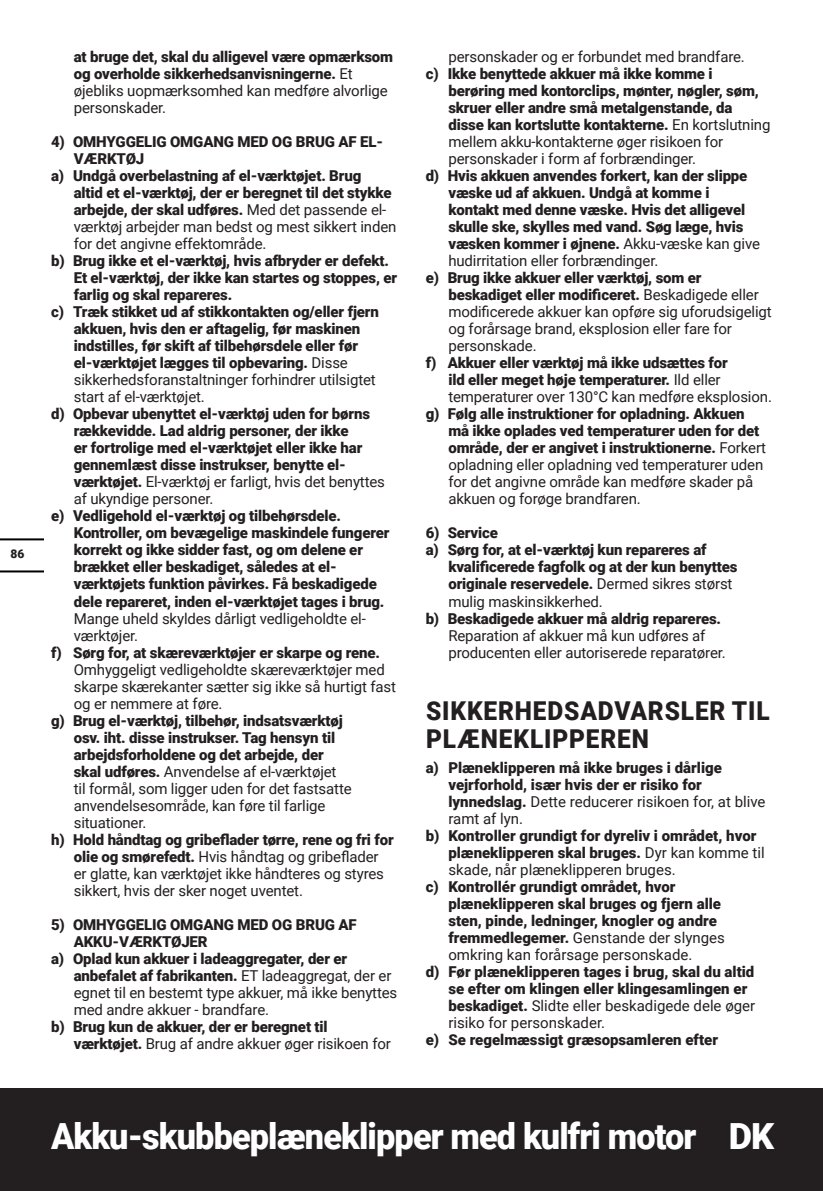
<style>
.page{position:relative;width:823px;height:1191px;background:#fff}
.page>*{position:absolute;margin:0;border:0;box-sizing:border-box;transform-origin:0 0}
.t1{font:900 36px "Roboto";letter-spacing:-.025em;color:#fff;scale:.95 1}
.t2{font:900 26px/28px "Roboto";letter-spacing:.035em;color:#231f20;scale:.94 1}
.t3{font:900 15px/17px "Roboto";letter-spacing:-.01em;color:#231f20}
.t4{font:15px/17px "Roboto";letter-spacing:-.01em;color:#231f20}
.t5{font:900 12px "Roboto";color:#231f20}
.s1{font-weight:400}
.s2{font-weight:900}
</style>
<div class="page">
<div style="left:0;top:1089px;width:822px;height:102px;background:#231f20"></div>
<hr style="left:0;top:570px;width:43px;height:2px;background:#000">
<hr style="left:0;top:538px;width:43px;height:2px;background:#000">
<p class="t5" style="left:11px;top:545px;width:15px">86</p>
<p class="t3" style="left:74px;top:48px;width:321px">at bruge det, skal du alligevel være opmærksom og overholde sikkerhedsanvisningerne. <span class="s1">Et øjebliks uopmærksomhed kan medføre alvorlige personskader.</span></p>
<p class="t3" style="left:74px;top:133px;width:311px;text-indent:-23px">4) OMHYGGELIG OMGANG MED OG BRUG AF EL-<br>VÆRKTØJ</p>
<p class="t3" style="left:74px;top:167px;width:324px;text-indent:-23px">a) Undgå overbelastning af el-værktøjet. Brug<br>altid et el-værktøj, der er beregnet til det stykke arbejde, der skal udføres. <span class="s1">Med det passende el&shy;værktøj arbejder man bedst og mest sikkert inden for det angivne effektområde.</span></p>
<p class="t3" style="left:74px;top:252px;width:325px;text-indent:-23px">b) Brug ikke et el-værktøj, hvis afbryder er defekt.<br>Et el-værktøj, der ikke kan startes og stoppes, er farlig og skal repareres.</p>
<p class="t3" style="left:74px;top:303px;width:306px;text-indent:-23px">c) Træk stikket ud af stikkontakten og/eller fjern akkuen, hvis den er aftagelig, før maskinen indstilles, før skift af tilbehørsdele eller før el-værktøjet lægges til opbevaring. <span class="s1">Disse sikkerhedsforanstaltninger forhindrer utilsigtet start af el-værktøjet.</span></p>
<p class="t3" style="left:74px;top:405px;width:312px;text-indent:-23px">d) Opbevar ubenyttet el-værktøj uden for børns rækkevidde. Lad aldrig personer, der ikke<br>er fortrolige med el-værktøjet eller ikke har gennemlæst disse instrukser, benytte el&shy;værktøjet. <span class="s1">El-værktøj er farligt, hvis det benyttes af ukyndige personer.</span></p>
<p class="t3" style="left:74px;top:507px;width:317px;text-indent:-23px">e) Vedligehold el-værktøj og tilbehørsdele.<br>Kontroller, om bevægelige maskindele fungerer korrekt og ikke sidder fast, og om delene er brækket eller beskadiget, således at el&shy;værktøjets funktion påvirkes. Få beskadigede dele repareret, inden el-værktøjet tages i brug.<br><span class="s1">Mange uheld skyldes dårligt vedligeholdte el&shy;værktøjer.</span></p>
<p class="t4" style="left:74px;top:643px;width:323px;text-indent:-23px"><span class="s2">f) Sørg for, at skæreværktøjer er skarpe og rene.<br></span>Omhyggeligt vedligeholdte skæreværktøjer med skarpe skærekanter sætter sig ikke så hurtigt fast og er nemmere at føre.</p>
<p class="t3" style="left:74px;top:711px;width:279px;text-indent:-23px">g) Brug el-værktøj, tilbehør, indsatsværktøj osv. iht. disse instrukser. Tag hensyn til arbejdsforholdene og det arbejde, der skal udføres. <span class="s1">Anvendelse af el-værktøjet til formål, som ligger uden for det fastsatte anvendelsesområde, kan føre til farlige situationer.</span></p>
<p class="t4" style="left:74px;top:830px;width:321px;text-indent:-23px"><span class="s2">h) Hold håndtag og gribeflader tørre, rene og fri for olie og smørefedt.</span> Hvis håndtag og gribeflader er glatte, kan værktøjet ikke håndteres og styres sikkert, hvis der sker noget uventet.</p>
<p class="t3" style="left:74px;top:915px;width:284px;text-indent:-23px">5) OMHYGGELIG OMGANG MED OG BRUG AF<br>AKKU-VÆRKTØJER</p>
<p class="t4" style="left:74px;top:949px;width:325px;text-indent:-23px"><span class="s2">a) Oplad kun akkuer i ladeaggregater, der er anbefalet af fabrikanten.</span> ET ladeaggregat, der er egnet til en bestemt type akkuer, må ikke benyttes med andre akkuer - brandfare.</p>
<p class="t3" style="left:74px;top:1017px;width:318px;text-indent:-23px">b) Brug kun de akkuer, der er beregnet til værktøjet. <span class="s1">Brug af andre akkuer øger risikoen for</span></p>
<p class="t4" style="left:448px;top:48px;width:298px">personskader og er forbundet med brandfare.</p>
<p class="t3" style="left:448px;top:65px;width:323px;text-indent:-23px">c) Ikke benyttede akkuer må ikke komme i berøring med kontorclips, mønter, nøgler, søm, skruer eller andre små metalgenstande, da disse kan kortslutte kontakterne. <span class="s1">En kortslutning mellem akku-kontakterne øger risikoen for personskader i form af forbrændinger.</span></p>
<p class="t3" style="left:448px;top:167px;width:313px;text-indent:-23px">d) Hvis akkuen anvendes forkert, kan der slippe væske ud af akkuen. Undgå at komme i kontakt med denne væske. Hvis det alligevel skulle ske, skylles med vand. Søg læge, hvis væsken kommer i øjnene. <span class="s1">Akku-væske kan give hudirritation eller forbrændinger.</span></p>
<p class="t4" style="left:448px;top:269px;width:324px;text-indent:-23px"><span class="s2">e) Brug ikke akkuer eller værktøj, som er beskadiget eller modificeret.</span> Beskadigede eller modificerede akkuer kan opføre sig uforudsigeligt og forårsage brand, eksplosion eller fare for personskade.</p>
<p class="t3" style="left:448px;top:354px;width:325px;text-indent:-23px">f) Akkuer eller værktøj må ikke udsættes for<br>ild eller meget høje temperaturer. <span class="s1">Ild eller temperaturer over 130°C kan medføre eksplosion.</span></p>
<p class="t3" style="left:448px;top:405px;width:319px;text-indent:-23px">g) Følg alle instruktioner for opladning. Akkuen må ikke oplades ved temperaturer uden for det område, der er angivet i instruktionerne. <span class="s1">Forkert opladning eller opladning ved temperaturer uden for det angivne område kan medføre skader på akkuen og forøge brandfaren.</span></p>
<p class="t3" style="left:425px;top:524px;width:74px">6) Service</p>
<p class="t3" style="left:448px;top:541px;width:290px;text-indent:-23px">a) Sørg for, at el-værktøj kun repareres af kvalificerede fagfolk og at der kun benyttes originale reservedele. <span class="s1">Dermed sikres størst mulig maskinsikkerhed.</span></p>
<p class="t4" style="left:448px;top:609px;width:279px;text-indent:-23px"><span class="s2">b) Beskadigede akkuer må aldrig repareres.<br></span>Reparation af akkuer må kun udføres af producenten eller autoriserede reparatører.</p>
<p class="t2" style="left:426px;top:695px;width:367px">SIKKERHEDSADVARSLER TIL<br>PLÆNEKLIPPEREN</p>
<p class="t3" style="left:448px;top:758px;width:318px;text-indent:-23px">a) Plæneklipperen må ikke bruges i dårlige vejrforhold, især hvis der er risiko for lynnedslag. <span class="s1">Dette reducerer risikoen for, at blive ramt af lyn.</span></p>
<p class="t3" style="left:448px;top:826px;width:318px;text-indent:-23px">b) Kontroller grundigt for dyreliv i området, hvor plæneklipperen skal bruges. <span class="s1">Dyr kan komme til skade, når plæneklipperen bruges.</span></p>
<p class="t3" style="left:448px;top:877px;width:278px;text-indent:-23px">c) Kontrollér grundigt området, hvor plæneklipperen skal bruges og fjern alle sten, pinde, ledninger, knogler og andre fremmedlegemer. <span class="s1">Genstande der slynges omkring kan forårsage personskade.</span></p>
<p class="t3" style="left:448px;top:962px;width:308px;text-indent:-23px">d) Før plæneklipperen tages i brug, skal du altid se efter om klingen eller klingesamlingen er beskadiget. <span class="s1">Slidte eller beskadigede dele øger risiko for personskader.</span></p>
<p class="t3" style="left:425px;top:1030px;width:294px">e) Se regelmæssigt græsopsamleren efter</p>
<h1 class="t1" style="left:51px;top:1110px;width:762px">Akku-skubbeplæneklipper med kulfri motor DK</h1>
</div>
